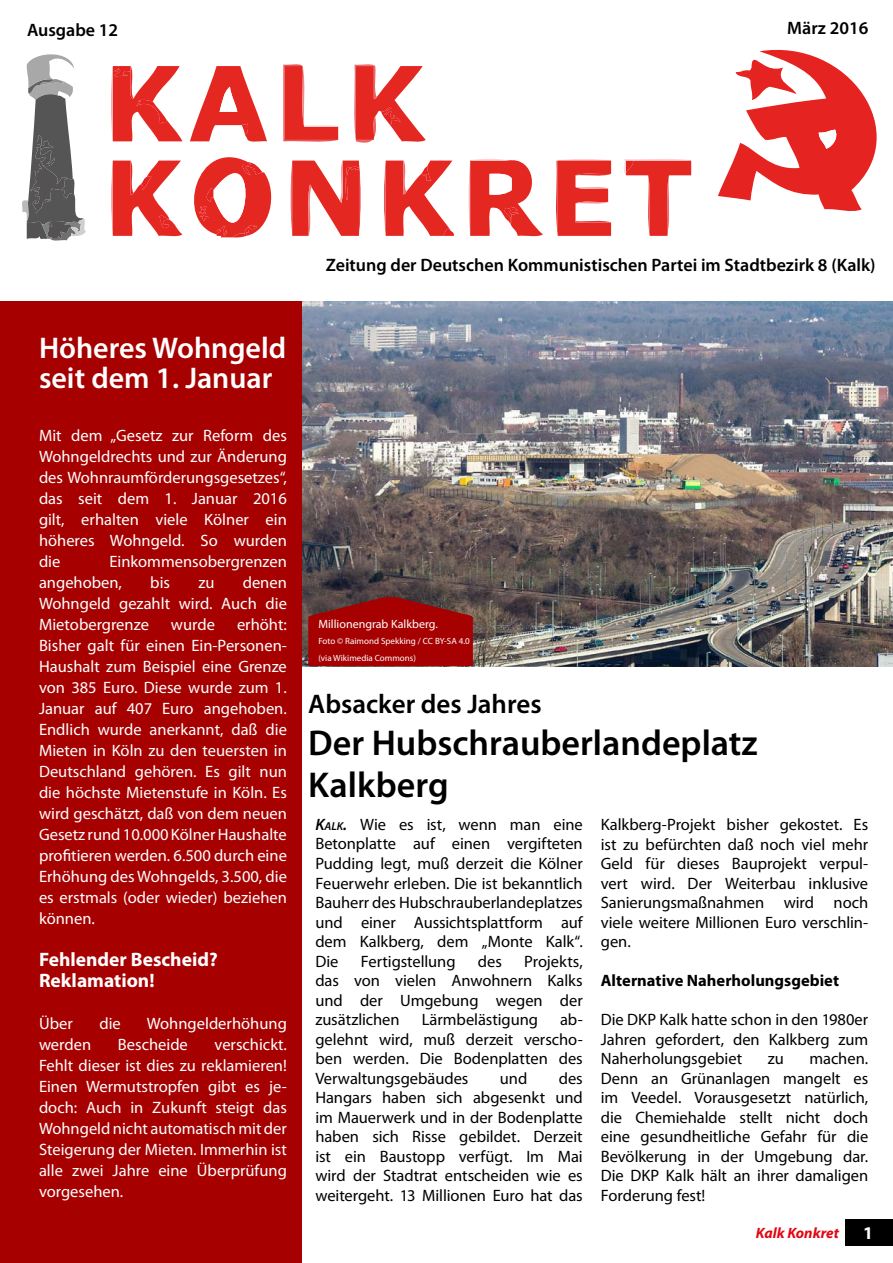
<style>
.page{position:relative;width:893px;height:1263px;background:#fff}
.page>*{position:absolute;margin:0;border:0;box-sizing:border-box;transform-origin:0 0}
.t1{font:600 36px/42px "Myriad Pro";color:#000}
.t2{font:600 30px/30px "Myriad Pro";color:#fff}
.t3{font:600 27px "Myriad Pro";color:#000}
.t4{font:700 19.5px/21px "Myriad Pro";color:#fff}
.t5{font:600 18px "Myriad Pro";color:#000}
.t6{font:700 18px "Myriad Pro";color:#fff}
.t7{font:16.5px/19.5px "Myriad Pro";letter-spacing:-.005em;color:#000;text-align:justify}
.t8{font:16.5px/21px "Myriad Pro";color:#fff;text-align:justify}
.t9{font:700 16.5px "Myriad Pro";color:#000}
.t10{font:italic 700 15px "Myriad Pro";color:#e30613}
.t11{font:12px "Myriad Pro";color:#fff}
.t12{font:9px/16.5px "Myriad Pro";color:#fff}
.s1{font-weight:600;font-style:italic}
.s2{font-weight:600;font-style:italic;font-size:11.55px}
</style>
<div class="page">
<img style="left:302px;top:302px;width:591px;height:364px">
<div style="left:0;top:301px;width:302px;height:962px;background:#a60000"></div>
<div style="left:846px;top:1219px;width:47px;height:26px;background:#000"></div>
<svg style="left:308px;top:597px;width:165px;height:69px;background:#9a0909"></svg>
<svg style="left:718px;top:49px;width:159px;height:162px"></svg>
<svg style="left:22px;top:54px;width:64px;height:187px"></svg>
<svg style="left:468px;top:159px;width:75px;height:78px"></svg>
<svg style="left:624px;top:159px;width:67px;height:77px"></svg>
<svg style="left:111px;top:64px;width:343px;height:174px"></svg>
<svg style="left:556px;top:159px;width:55px;height:77px"></svg>
<p class="t5" style="left:27px;top:18px;width:93px">Ausgabe 12</p>
<p class="t5" style="left:787px;top:16px;width:83px">März 2016</p>
<p class="t5" style="left:326px;top:253px;width:551px">Zeitung der Deutschen Kommunistischen Partei im Stadtbezirk 8 (Kalk)</p>
<h2 class="t2" style="left:39px;top:333px;width:249px">Höheres Wohngeld seit dem 1. Januar</h2>
<p class="t8" style="left:39px;top:425px;width:249px">Mit dem „Gesetz zur Reform des Wohngeldrechts und zur Änderung des Wohnraumförderungsgesetzes“, das seit dem 1. Januar 2016 gilt, erhalten viele Kölner ein höheres Wohngeld. So wurden die</p>
<p class="t8" style="left:39px;top:551px;width:249px;text-indent:70px">Einkommensobergrenzen angehoben,</p>
<p class="t8" style="left:39px;top:572px;width:249px;text-indent:204px">denen Wohngeld gezahlt wird. Auch die Mietobergrenze</p>
<p class="t8" style="left:150px;top:572px;width:21px">bis</p>
<p class="t8" style="left:198px;top:572px;width:18px">zu</p>
<p class="t8" style="left:39px;top:614px;width:249px;text-indent:198px">erhöht:<br>Bisher galt für einen Ein-Personen-Haushalt zum Beispiel eine Grenze von 385 Euro. Diese wurde zum 1.<br>Januar auf 407 Euro angehoben.<br>Endlich wurde anerkannt, daß die Mieten in Köln zu den teuersten in Deutschland gehören. Es gilt nun die höchste Mietenstufe in Köln. Es wird geschätzt, daß von dem neuen Gesetz rund 10.000 Kölner Haushalte profitieren werden. 6.500 durch eine Erhöhung des Wohngelds, 3.500, die es erstmals (oder wieder) beziehen können.</p>
<p class="t4" style="left:39px;top:948px;width:180px">Fehlender Bescheid?<br>Reklamation!</p>
<p class="t8" style="left:39px;top:1013px;width:35px">Über</p>
<p class="t8" style="left:99px;top:1013px;width:23px">die</p>
<p class="t8" style="left:147px;top:1013px;width:142px">Wohngelderhöhung</p>
<p class="t8" style="left:39px;top:1034px;width:54px">werden</p>
<p class="t8" style="left:118px;top:1034px;width:72px">Bescheide</p>
<p class="t8" style="left:171px;top:614px;width:46px">wurde</p>
<p class="t8" style="left:39px;top:1034px;width:249px;text-indent:176px">verschickt.<br>Fehlt dieser ist dies zu reklamieren!<br>Einen Wermutstropfen gibt es je&shy;doch: Auch in Zukunft steigt das Wohngeld nicht automatisch mit der Steigerung der Mieten. Immerhin ist alle zwei Jahre eine Überprüfung vorgesehen.</p>
<p class="t11" style="left:318px;top:616px;width:121px">Millionengrab Kalkberg.</p>
<p class="t12" style="left:318px;top:633px;width:153px">Foto © Raimond Spekking / CC BY-SA 4.0 (via Wikimedia Commons)</p>
<h3 class="t3" style="left:308px;top:686px;width:235px">Absacker des Jahres</h3>
<h1 class="t1" style="left:308px;top:721px;width:451px">Der Hubschrauberlandeplatz<br>Kalkberg</h1>
<p class="t7" style="left:315px;top:814px;width:269px"><span class="s1">K</span><span class="s2">alk</span><span class="s1">.</span> Wie es ist, wenn man eine Betonplatte auf einen vergifteten Pudding legt, muß derzeit die Kölner Feuerwehr erleben. Die ist bekanntlich Bauherr des Hubschrauberlandeplatzes und einer Aussichtsplattform auf dem Kalkberg, dem „Monte Kalk“.<br>Die</p>
<p class="t7" style="left:315px;top:951px;width:269px;text-indent:209px">Projekts, das von vielen Anwohnern Kalks und der Umgebung wegen der zusätzlichen</p>
<p class="t7" style="left:361px;top:951px;width:96px">Fertigstellung</p>
<p class="t7" style="left:478px;top:951px;width:25px">des</p>
<p class="t7" style="left:315px;top:1009px;width:269px;text-indent:245px">ab&shy;gelehnt wird, muß derzeit verscho&shy;ben werden. Die Bodenplatten des Verwaltungsgebäudes</p>
<p class="t7" style="left:422px;top:1009px;width:118px">Lärmbelästigung</p>
<p class="t7" style="left:315px;top:1068px;width:269px;text-indent:243px">des Hangars haben sich abgesenkt und im Mauerwerk und in der Bodenplatte haben sich Risse gebildet. Derzeit ist ein Baustopp verfügt. Im Mai wird der Stadtrat entscheiden wie es weitergeht. 13 Millionen Euro hat das</p>
<p class="t7" style="left:500px;top:1068px;width:29px">und</p>
<p class="t7" style="left:601px;top:814px;width:269px">Kalkberg-Projekt bisher gekostet. Es ist zu befürchten daß noch viel mehr Geld für dieses Bauprojekt verpul&shy;vert wird. Der Weiterbau inklusive Sanierungsmaßnahmen wird noch viele weitere Millionen Euro verschlin&shy;gen.</p>
<p class="t9" style="left:601px;top:970px;width:240px">Alternative Naherholungsgebiet</p>
<p class="t7" style="left:601px;top:1009px;width:269px">Die DKP Kalk hatte schon in den 1980er Jahren gefordert, den Kalkberg zum Naherholungsgebiet</p>
<p class="t7" style="left:601px;top:1048px;width:269px;text-indent:209px">machen.<br>Denn an Grünanlagen mangelt es im Veedel. Vorausgesetzt natürlich, die Chemiehalde stellt nicht doch eine gesundheitliche Gefahr für die Bevölkerung in der Umgebung dar.<br>Die DKP Kalk hält an ihrer damaligen Forderung fest!</p>
<p class="t7" style="left:768px;top:1048px;width:18px">zu</p>
<p class="t10" style="left:756px;top:1223px;width:85px">Kalk Konkret</p>
<p class="t6" style="left:863px;top:1221px;width:11px">1</p>
</div>
